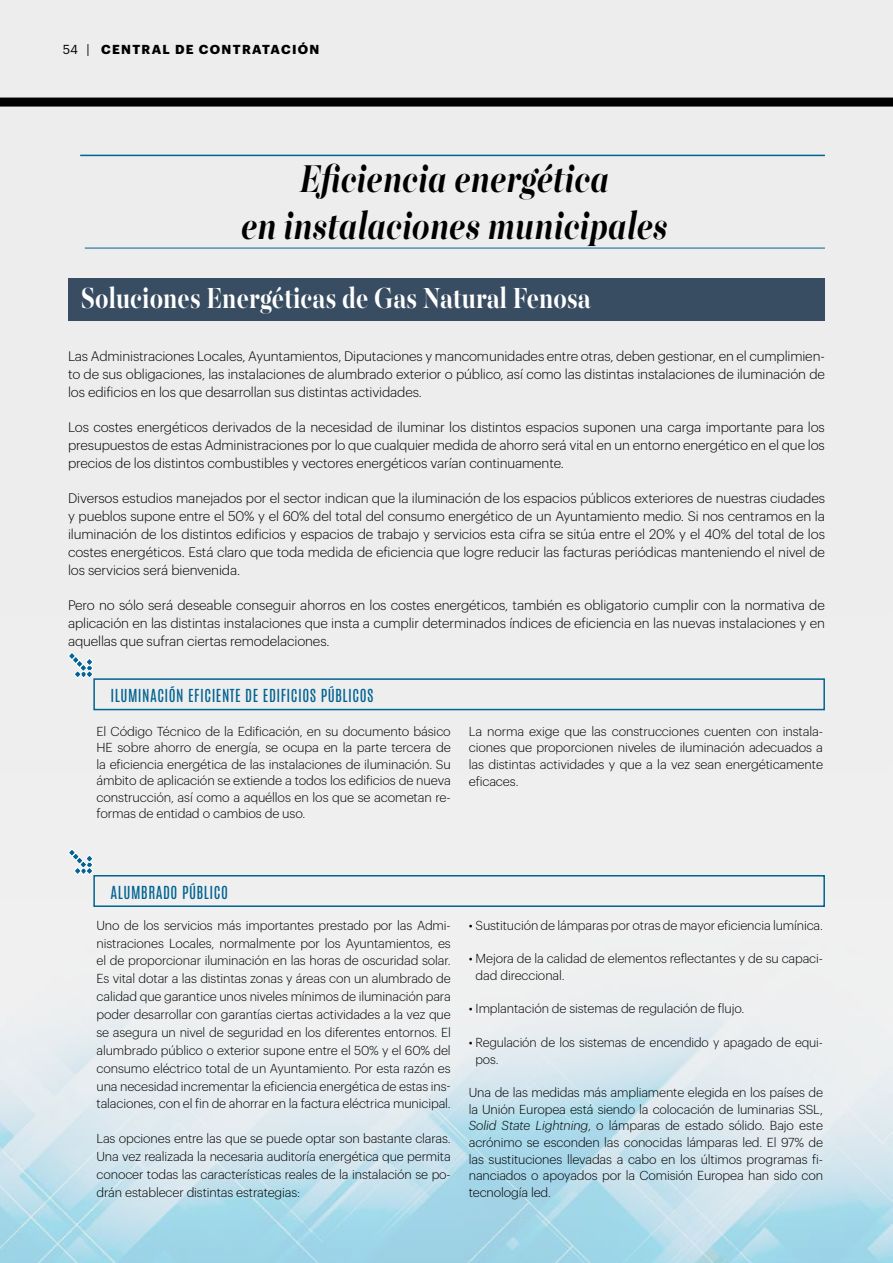
<style>
.page{position:relative;width:893px;height:1263px;background:#ededed}
.page>*{position:absolute;margin:0;border:0;box-sizing:border-box;transform-origin:0 0}
.t1{font:italic 700 43.2px/46.5px "Majesti Banner";letter-spacing:.005em;color:#000;text-align:center;scale:.76 1}
.t2{font:700 32.4px "Majesti Banner";letter-spacing:.005em;color:#fff;scale:.76 1}
.t3{font:15px "Antonio";letter-spacing:.03em;color:#006391}
.t4{font:300 13.5px/18px "Graphik";letter-spacing:-.01em;color:#000;text-align:justify}
.t5{font:300 12.75px/17.9px "Graphik";letter-spacing:-.01em;color:#000;text-align:justify}
.t6{font:700 12.75px "Graphik";letter-spacing:.105em;color:#000}
.s1{font-weight:400}
.s2{font-style:italic}
</style>
<div class="page">
<div style="left:0;top:98px;width:893px;height:9px;background:#000"></div>
<div style="left:68px;top:278px;width:757px;height:43px;background:#394d62"></div>
<img style="left:0;top:710px;width:893px;height:553px">
<hr style="left:80px;top:155px;width:745px;height:1px;background:#006391">
<hr style="left:85px;top:248px;width:740px;height:1px;background:#006391">
<svg style="left:68px;top:848px;width:26px;height:27px"></svg>
<svg style="left:68px;top:652px;width:25px;height:26px"></svg>
<div style="left:93px;top:678px;width:732px;height:32px;border:2px solid #006391"></div>
<div style="left:93px;top:875px;width:732px;height:32px;border:2px solid #006391"></div>
<p class="t6" style="left:63px;top:39px;width:258px"><span class="s1">54 |</span> CENTRAL DE CONTRATACIÓN</p>
<h1 class="t1" style="left:242px;top:159px;width:562px">Eficiencia energética<br>en instalaciones municipales</h1>
<h2 class="t2" style="left:81px;top:277px;width:673px">Soluciones Energéticas de Gas Natural Fenosa</h2>
<p class="t4" style="left:68px;top:346px;width:758px">Las Administraciones Locales, Ayuntamientos, Diputaciones y mancomunidades entre otras, deben gestionar, en el cumplimien&shy;to de sus obligaciones, las instalaciones de alumbrado exterior o público, así como las distintas instalaciones de iluminación de los edificios en los que desarrollan sus distintas actividades.</p>
<p class="t4" style="left:68px;top:417px;width:758px">Los costes energéticos derivados de la necesidad de iluminar los distintos espacios suponen una carga importante para los presupuestos de estas Administraciones por lo que cualquier medida de ahorro será vital en un entorno energético en el que los precios de los distintos combustibles y vectores energéticos varían continuamente.</p>
<p class="t4" style="left:68px;top:488px;width:758px">Diversos estudios manejados por el sector indican que la iluminación de los espacios públicos exteriores de nuestras ciudades y pueblos supone entre el 50% y el 60% del total del consumo energético de un Ayuntamiento medio. Si nos centramos en la iluminación de los distintos edificios y espacios de trabajo y servicios esta cifra se sitúa entre el 20% y el 40% del total de los costes energéticos. Está claro que toda medida de eficiencia que logre reducir las facturas periódicas manteniendo el nivel de los servicios será bienvenida.</p>
<p class="t4" style="left:68px;top:595px;width:758px">Pero no sólo será deseable conseguir ahorros en los costes energéticos, también es obligatorio cumplir con la normativa de aplicación en las distintas instalaciones que insta a cumplir determinados índices de eficiencia en las nuevas instalaciones y en aquellas que sufran ciertas remodelaciones.</p>
<p class="t3" style="left:111px;top:684px;width:264px">ILUMINACIÓN EFICIENTE DE EDIFICIOS PÚBLICOS</p>
<p class="t5" style="left:97px;top:722px;width:356px;line-height:16.5px">El Código Técnico de la Edificación, en su documento básico HE sobre ahorro de energía, se ocupa en la parte tercera de la eficiencia energética de las instalaciones de iluminación. Su ámbito de aplicación se extiende a todos los edificios de nueva construcción, así como a aquéllos en los que se acometan re&shy;formas de entidad o cambios de uso.</p>
<p class="t5" style="left:469px;top:722px;width:356px;line-height:16.8px">La norma exige que las construcciones cuenten con instala&shy;ciones que proporcionen niveles de iluminación adecuados a las distintas actividades y que a la vez sean energéticamente eficaces.</p>
<p class="t3" style="left:111px;top:881px;width:119px">ALUMBRADO PÚBLICO</p>
<p class="t5" style="left:97px;top:915px;width:356px">Uno de los servicios más importantes prestado por las Admi&shy;nistraciones Locales, normalmente por los Ayuntamientos, es el de proporcionar iluminación en las horas de oscuridad solar.<br>Es vital dotar a las distintas zonas y áreas con un alumbrado de calidad que garantice unos niveles mínimos de iluminación para poder desarrollar con garantías ciertas actividades a la vez que se asegura un nivel de seguridad en los diferentes entornos. El alumbrado público o exterior supone entre el 50% y el 60% del consumo eléctrico total de un Ayuntamiento. Por esta razón es una necesidad incrementar la eficiencia energética de estas ins&shy;talaciones, con el fin de ahorrar en la factura eléctrica municipal.</p>
<p class="t5" style="left:97px;top:1129px;width:356px">Las opciones entre las que se puede optar son bastante claras.<br>Una vez realizada la necesaria auditoría energética que permita conocer todas las características reales de la instalación se po&shy;drán establecer distintas estrategias:</p>
<p class="t5" style="left:469px;top:915px;width:356px">• Sustitución de lámparas por otras de mayor eficiencia lumínica.</p>
<p class="t5" style="left:476px;top:949px;width:349px;line-height:16.6px;text-indent:-7px">• Mejora de la calidad de elementos reflectantes y de su capaci&shy;dad direccional.</p>
<p class="t5" style="left:469px;top:999px;width:277px">• Implantación de sistemas de regulación de flujo.</p>
<p class="t5" style="left:475px;top:1033px;width:349px;line-height:16.6px;text-indent:-7px">• Regulación de los sistemas de encendido y apagado de equi&shy;pos.</p>
<p class="t5" style="left:469px;top:1083px;width:356px;line-height:16.6px">Una de las medidas más ampliamente elegida en los países de la Unión Europea está siendo la colocación de luminarias SSL, <span class="s2">Solid State Lightning</span>, o lámparas de estado sólido. Bajo este acrónimo se esconden las conocidas lámparas led. El 97% de las sustituciones llevadas a cabo en los últimos programas fi&shy;nanciados o apoyados por la Comisión Europea han sido con tecnología led.</p>
</div>
